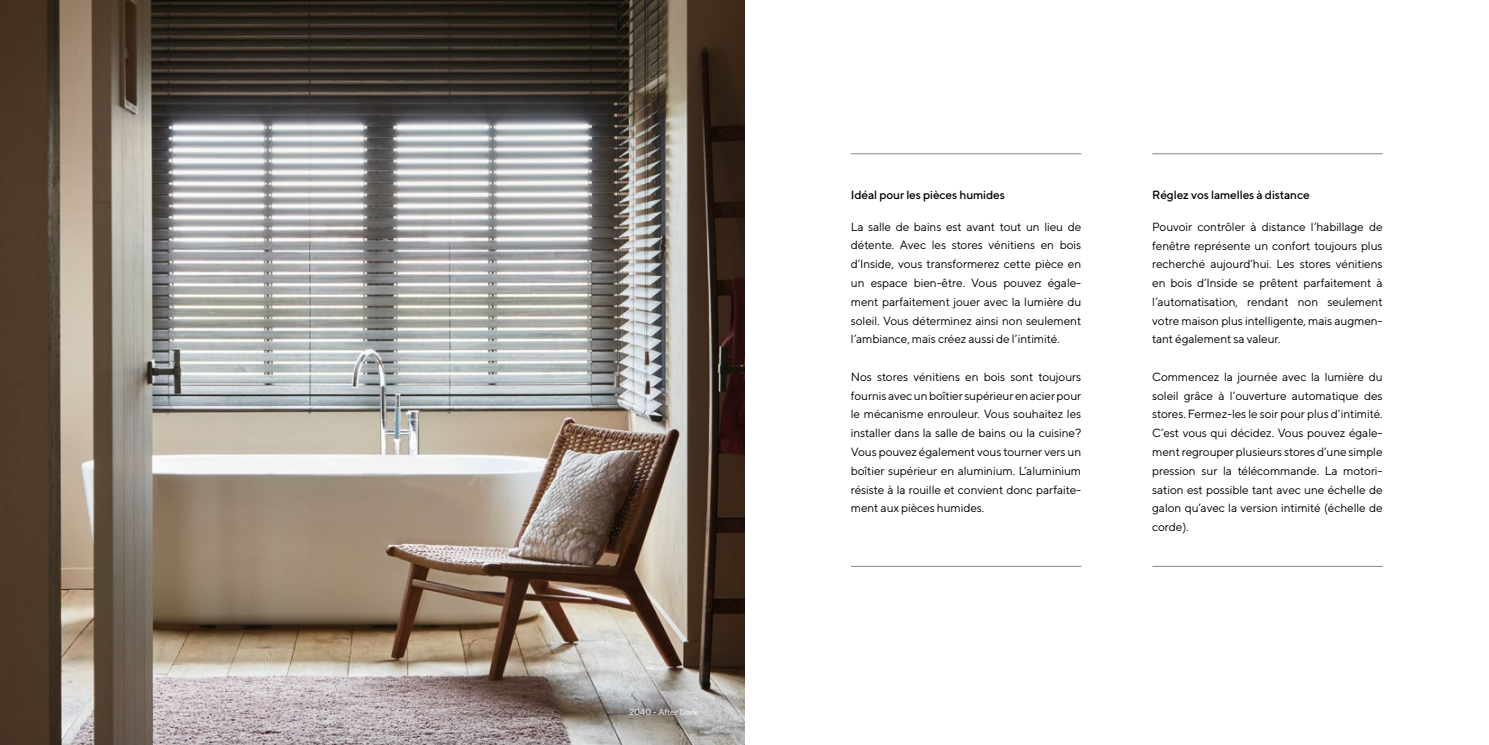
<style>
.page{position:relative;width:1489px;height:745px;background:#fff}
.page>*{position:absolute;margin:0;border:0;box-sizing:border-box;transform-origin:0 0}
.t1{font:11.88px/18.8px "TT Norms";letter-spacing:-.01em;color:#000;text-align:justify}
.t2{font:500 11.88px "TT Norms";letter-spacing:-.01em;color:#000}
.t3{font:8.75px "TT Norms";color:#fff}
</style>
<div class="page">
<img style="left:0;top:0;width:744px;height:744px">
<hr style="left:850px;top:565px;width:231px;height:1px;background:#878787">
<hr style="left:1152px;top:565px;width:230px;height:1px;background:#878787">
<hr style="left:850px;top:153px;width:231px;height:1px;background:#878787">
<hr style="left:1152px;top:153px;width:230px;height:1px;background:#878787">
<p class="t3" style="left:629px;top:706px;width:70px">2040 - After Dark</p>
<p class="t2" style="left:850px;top:188px;width:156px">Idéal pour les pièces humides</p>
<p class="t1" style="left:850px;top:217px;width:232px">La salle de bains est avant tout un lieu de détente. Avec les stores vénitiens en bois d’Inside, vous transformerez cette pièce en un espace bien-être. Vous pouvez égale&shy;ment parfaitement jouer avec la lumière du soleil. Vous déterminez ainsi non seulement l’ambiance, mais créez aussi de l’intimité.</p>
<p class="t1" style="left:850px;top:367px;width:232px">Nos stores vénitiens en bois sont toujours fournis avec un boîtier supérieur en acier pour le mécanisme enrouleur. Vous souhaitez les installer dans la salle de bains ou la cuisine?<br>Vous pouvez également vous tourner vers un boîtier supérieur en aluminium. L’aluminium résiste à la rouille et convient donc parfaite&shy;ment aux pièces humides.</p>
<p class="t2" style="left:1152px;top:188px;width:159px">Réglez vos lamelles à distance</p>
<p class="t1" style="left:1152px;top:217px;width:232px">Pouvoir contrôler à distance l’habillage de fenêtre représente un confort toujours plus recherché aujourd’hui. Les stores vénitiens en bois d’Inside se prêtent parfaitement à l’automatisation, rendant non seulement votre maison plus intelligente, mais augmen&shy;tant également sa valeur.</p>
<p class="t1" style="left:1152px;top:367px;width:232px">Commencez la journée avec la lumière du soleil grâce à l’ouverture automatique des stores. Fermez-les le soir pour plus d’intimité.<br>C’est vous qui décidez. Vous pouvez égale&shy;ment regrouper plusieurs stores d’une simple pression sur la télécommande. La motori&shy;sation est possible tant avec une échelle de galon qu’avec la version intimité (échelle de corde).</p>
</div>
